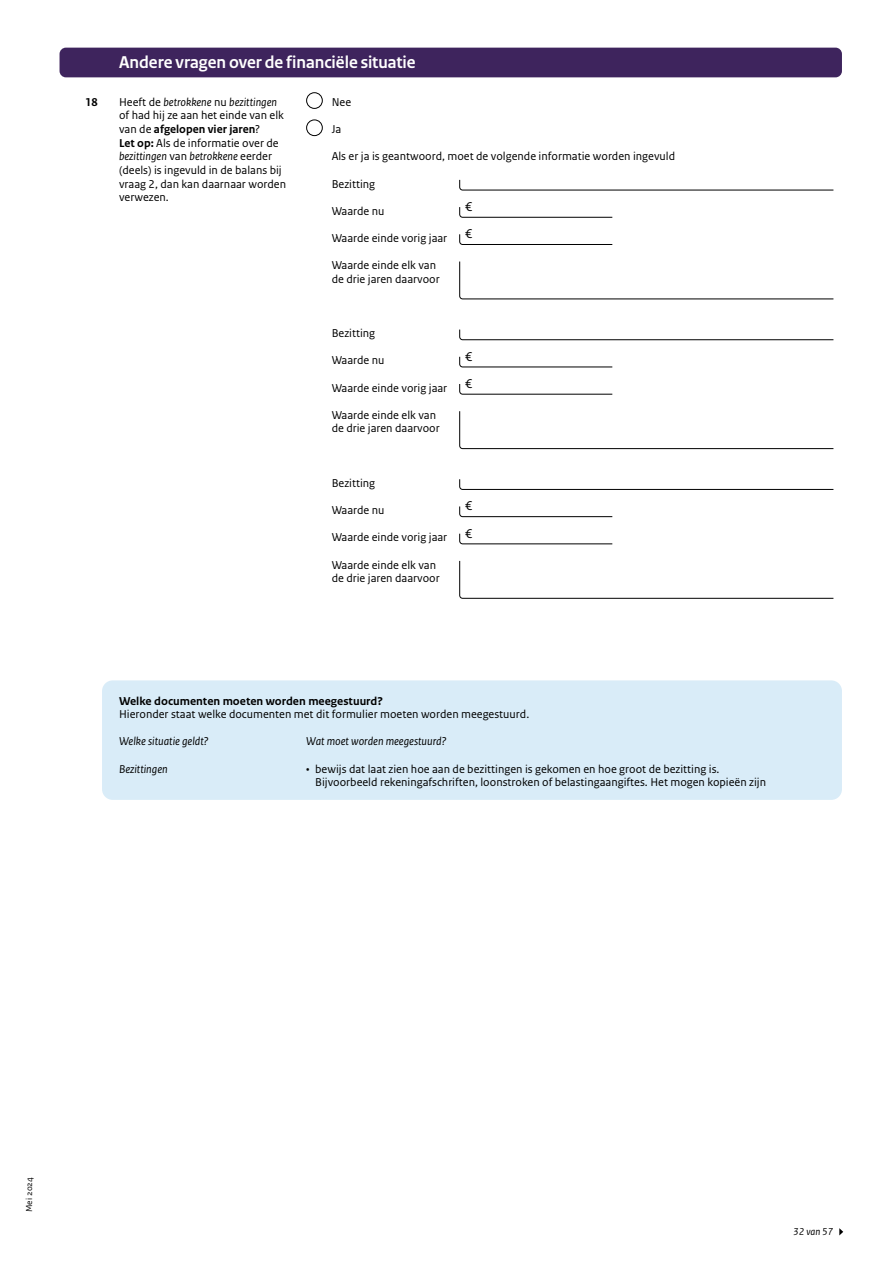
<style>
.page{position:relative;width:893px;height:1263px;background:#fff}
.page>*{position:absolute;margin:0;border:0;box-sizing:border-box;transform-origin:0 0}
.Kop_wit_inspring{font:700 18px "Rijksoverheid Sans Heading";color:#fff}
.Tekst_invulkaders{font:13.5px "Rijksoverheid Sans Text";color:#000}
.Tekst_invulkaders-2{font:12px/13.6px "Rijksoverheid Sans Text";color:#000}
.Tekst_invulkaders_inspring{font:12px/13.6px "Rijksoverheid Sans Text";color:#000}
.Tekst_invulkaders_vragen_met_cijfer_of_l{font:12px/13.6px "Rijksoverheid Sans Text";color:#000}
.Tekst_introductie{font:12px "Rijksoverheid Sans Text";color:#000}
.Tussenkop_H4{font:700 12px "Rijksoverheid Sans Text";color:#000}
.Tekst_introductie_witregel{font:italic 12px "Rijksoverheid Sans Text";color:#000}
.Tekst_introductie-2{font:italic 12px "Rijksoverheid Sans Text";color:#000}
.Tekst_invulkaders_vragen_met_cijfer_of_l-2{font:700 12px "Rijksoverheid Sans Text";color:#000}
.t1{font:italic 10.5px "Rijksoverheid Sans Text";color:#000}
.t2{font:9px "Rijksoverheid Sans Text";color:#000}
.s1{font-style:italic}
.s2{font-weight:700}
</style>
<div class="page">
<svg style="left:459px;top:179px;width:375px;height:12px"></svg>
<svg style="left:459px;top:207px;width:154px;height:11px"></svg>
<svg style="left:459px;top:234px;width:154px;height:11px"></svg>
<svg style="left:459px;top:261px;width:375px;height:39px"></svg>
<div style="left:102px;top:680px;width:740px;height:120px;background:#d9ecf8;border-radius:11px"></div>
<div style="left:306px;top:92px;width:17px;height:17px;border:1px solid #000;border-radius:50%"></div>
<div style="left:306px;top:119px;width:17px;height:17px;border:1px solid #000;border-radius:50%"></div>
<svg style="left:459px;top:329px;width:375px;height:12px"></svg>
<svg style="left:459px;top:356px;width:154px;height:12px"></svg>
<svg style="left:459px;top:384px;width:154px;height:11px"></svg>
<svg style="left:459px;top:411px;width:375px;height:38px"></svg>
<svg style="left:459px;top:479px;width:375px;height:11px"></svg>
<svg style="left:459px;top:506px;width:154px;height:11px"></svg>
<svg style="left:459px;top:533px;width:154px;height:12px"></svg>
<svg style="left:459px;top:560px;width:375px;height:39px"></svg>
<svg style="left:839px;top:1228px;width:4px;height:7px"></svg>
<div style="left:60px;top:48px;width:782px;height:29px;background:#3e245d;border-radius:6px"></div>
<h3 class="Kop_wit_inspring" style="left:119px;top:52px;width:298px">Andere vragen over de financiële situatie</h3>
<p class="Tekst_invulkaders_vragen_met_cijfer_of_l-2" style="left:85px;top:95px;width:14px">18</p>
<p class="Tekst_invulkaders_vragen_met_cijfer_of_l" style="left:119px;top:95px;width:166px">Heeft de <span class="s1">betrokkene</span> nu <span class="s1">bezittingen </span>of had hij ze aan het einde van elk van de <span class="s2">afgelopen vier jaren</span>?</p>
<p class="Tekst_invulkaders_inspring" style="left:119px;top:136px;width:169px"><span class="s2">Let op:</span> Als de informatie over de <span class="s1">bezittingen</span> van <span class="s1">betrokkene</span> eerder (deels) is ingevuld in de balans bij vraag 2, dan kan daarnaar worden verwezen.</p>
<p class="Tekst_invulkaders-2" style="left:332px;top:95px;width:21px">Nee</p>
<p class="Tekst_invulkaders-2" style="left:332px;top:123px;width:11px">Ja</p>
<p class="Tekst_invulkaders-2" style="left:332px;top:150px;width:345px">Als er ja is geantwoord, moet de volgende informatie worden ingevuld</p>
<p class="Tekst_invulkaders-2" style="left:332px;top:177px;width:45px">Bezitting</p>
<p class="Tekst_invulkaders-2" style="left:332px;top:204px;width:54px">Waarde nu</p>
<p class="Tekst_invulkaders" style="left:465px;top:199px;width:9px">€</p>
<p class="Tekst_invulkaders-2" style="left:332px;top:231px;width:117px">Waarde einde vorig jaar</p>
<p class="Tekst_invulkaders" style="left:465px;top:226px;width:9px">€</p>
<p class="Tekst_invulkaders-2" style="left:332px;top:259px;width:110px">Waarde einde elk van de drie jaren daarvoor</p>
<p class="Tekst_invulkaders-2" style="left:332px;top:327px;width:45px">Bezitting</p>
<p class="Tekst_invulkaders-2" style="left:332px;top:354px;width:54px">Waarde nu</p>
<p class="Tekst_invulkaders" style="left:465px;top:348px;width:9px">€</p>
<p class="Tekst_invulkaders-2" style="left:332px;top:381px;width:117px">Waarde einde vorig jaar</p>
<p class="Tekst_invulkaders" style="left:465px;top:376px;width:9px">€</p>
<p class="Tekst_invulkaders-2" style="left:332px;top:408px;width:110px">Waarde einde elk van de drie jaren daarvoor</p>
<p class="Tekst_invulkaders-2" style="left:332px;top:476px;width:45px">Bezitting</p>
<p class="Tekst_invulkaders-2" style="left:332px;top:503px;width:54px">Waarde nu</p>
<p class="Tekst_invulkaders" style="left:465px;top:498px;width:9px">€</p>
<p class="Tekst_invulkaders-2" style="left:332px;top:531px;width:117px">Waarde einde vorig jaar</p>
<p class="Tekst_invulkaders" style="left:465px;top:525px;width:9px">€</p>
<p class="Tekst_invulkaders-2" style="left:332px;top:558px;width:110px">Waarde einde elk van de drie jaren daarvoor</p>
<h4 class="Tussenkop_H4" style="left:119px;top:694px;width:265px">Welke documenten moeten worden meegestuurd?</h4>
<p class="Tekst_introductie" style="left:119px;top:707px;width:412px">Hieronder staat welke documenten met dit formulier moeten worden meegestuurd.</p>
<p class="Tekst_introductie-2" style="left:119px;top:735px;width:91px">Welke situatie geldt?</p>
<p class="Tekst_introductie_witregel" style="left:119px;top:762px;width:50px">Bezittingen</p>
<p class="Tekst_introductie_witregel" style="left:306px;top:735px;width:142px">Wat moet worden meegestuurd?</p>
<p class="Tekst_invulkaders_inspring" style="left:315px;top:762px;width:452px;text-indent:-9px">• bewijs dat laat zien hoe aan de bezittingen is gekomen en hoe groot de bezitting is.<br>Bijvoorbeeld rekeningafschriften, loonstroken of belastingaangiftes. Het mogen kopieën zijn</p>
<p class="t2" style="left:24px;top:1212px;width:36px;rotate:-90deg">Mei 2024</p>
<p class="t1" style="left:793px;top:1226px;width:42px">32 van 57</p>
</div>
